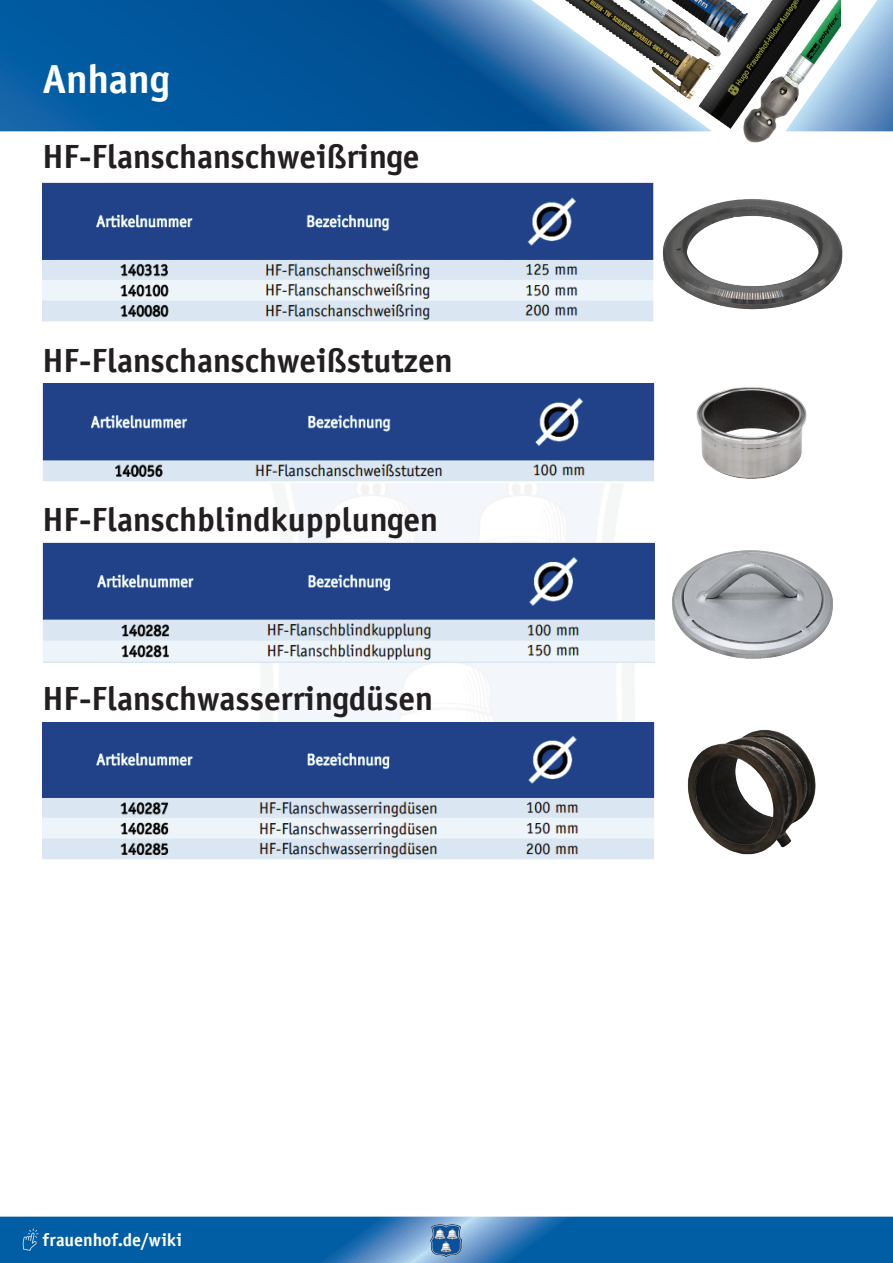
<style>
.page{position:relative;width:893px;height:1263px;background:#fff}
.page>*{position:absolute;margin:0;border:0;box-sizing:border-box;transform-origin:0 0}
.t1{font:700 40.5px "Officina Sans LT";letter-spacing:-.005em;color:#fff}
.t2{font:700 33.6px "Officina Sans LT";color:#231f20}
.t3{font:700 18px "Officina Sans LT";color:#fff}
</style>
<div class="page">
<img style="left:532px;top:0;width:308px;height:142px">
<svg style="left:0;top:0;width:712px;height:131px;background:#296ca3"></svg>
<svg style="left:785px;top:0;width:108px;height:131px"></svg>
<svg style="left:0;top:1216px;width:893px;height:47px;background:#1569ab"></svg>
<img style="left:15px;top:1224px;width:30px;height:30px">
<img style="left:431px;top:1224px;width:30px;height:33px">
<img style="left:662px;top:199px;width:181px;height:111px">
<img style="left:696px;top:387px;width:111px;height:92px">
<img style="left:687px;top:729px;width:129px;height:126px">
<img style="left:43px;top:182px;width:611px;height:140px">
<img style="left:43px;top:384px;width:611px;height:98px">
<img style="left:43px;top:542px;width:611px;height:120px">
<img style="left:43px;top:722px;width:611px;height:138px">
<img style="left:672px;top:550px;width:161px;height:109px">
<p class="t1" style="left:43px;top:54px;width:129px">Anhang</p>
<p class="t2" style="left:43px;top:135px;width:378px">HF-Flanschanschweißringe</p>
<p class="t2" style="left:43px;top:339px;width:412px">HF-Flanschanschweißstutzen</p>
<p class="t2" style="left:43px;top:498px;width:397px">HF-Flanschblindkupplungen</p>
<p class="t2" style="left:43px;top:678px;width:392px">HF-Flanschwasserringdüsen</p>
<p class="t3" style="left:43px;top:1228px;width:141px">frauenhof.de/wiki</p>
</div>
